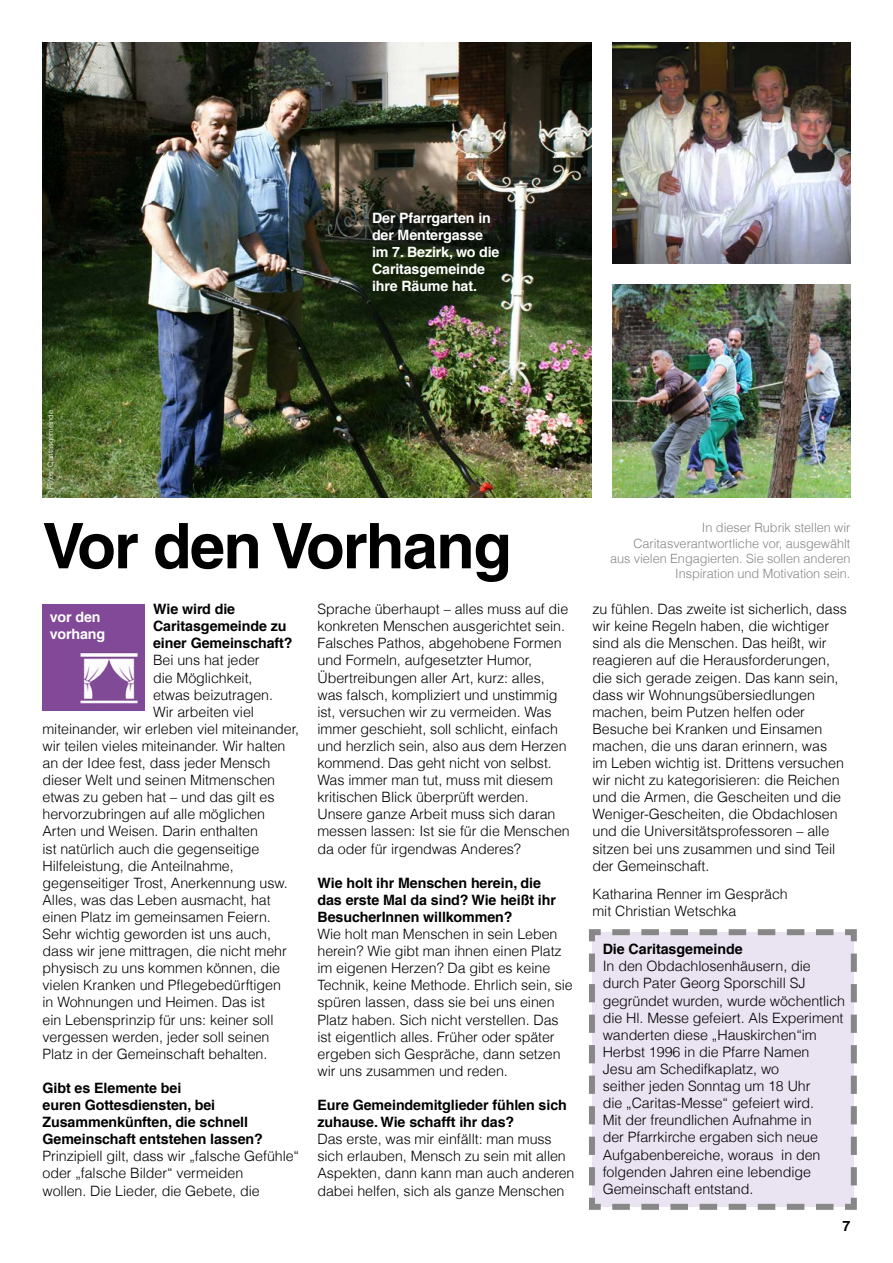
<style>
.page{position:relative;width:893px;height:1263px;background:#fff}
.page>*{position:absolute;margin:0;border:0;box-sizing:border-box;transform-origin:0 0}
.t1{font:700 63px "Helvetica LT Com";letter-spacing:-.025em;color:#000}
.t2{font:300 14.25px/17.1px "Helvetica LT Com";letter-spacing:-.005em;color:#000}
.t3{font:700 14.25px/17.1px "Helvetica LT Com";letter-spacing:-.005em;color:#000}
.t4{font:700 14.25px/17.1px "Helvetica LT Com";letter-spacing:-.01em;color:#fff}
.t5{font:300 12.75px/15.3px "Helvetica LT Com";letter-spacing:-.005em;color:#878787;text-align:right}
.t6{font:300 7.5px "Helvetica LT Com";letter-spacing:-.005em;color:#fff}
</style>
<div class="page">
<svg style="left:589px;top:929px;width:268px;height:281px;background:#e5deec"></svg>
<div style="left:43px;top:604px;width:102px;height:106px;background:#814997"></div>
<img style="left:80px;top:652px;width:58px;height:52px">
<img style="left:43px;top:43px;width:548px;height:454px">
<img style="left:612px;top:43px;width:238px;height:221px">
<img style="left:612px;top:285px;width:238px;height:212px">
<p class="t6" style="left:46px;top:489px;width:81px;rotate:-90deg">Fotos: Caritasgemeinde</p>
<p class="t4" style="left:372px;top:209px;width:129px">Der Pfarrgarten in der Mentergasse im 7. Bezirk, wo die<br>Caritasgemeinde ihre Räume hat.</p>
<h1 class="t1" style="left:43px;top:508px;width:471px">Vor den Vorhang</h1>
<p class="t5" style="left:610px;top:520px;width:242px">In dieser Rubrik stellen wir Caritasverantwortliche vor, ausgewählt aus vielen Engagierten. Sie sollen anderen Inspiration und Motivation sein.</p>
<p class="t3" style="left:153px;top:600px;width:141px">Wie wird die<br>Caritasgemeinde zu einer Gemeinschaft?</p>
<p class="t2" style="left:153px;top:652px;width:108px">Bei uns hat jeder</p>
<p class="t2" style="left:153px;top:669px;width:101px">die Möglichkeit,</p>
<p class="t2" style="left:153px;top:686px;width:121px">etwas beizutragen.</p>
<p class="t2" style="left:153px;top:703px;width:103px">Wir arbeiten viel</p>
<p class="t2" style="left:43px;top:720px;width:258px">miteinander, wir erleben viel miteinander,</p>
<p class="t2" style="left:43px;top:737px;width:244px">wir teilen vieles miteinander. Wir halten</p>
<p class="t2" style="left:43px;top:754px;width:230px">an der Idee fest, dass jeder Mensch</p>
<p class="t2" style="left:43px;top:771px;width:234px">dieser Welt und seinen Mitmenschen</p>
<p class="t2" style="left:43px;top:788px;width:233px">etwas zu geben hat – und das gilt es</p>
<p class="t2" style="left:43px;top:805px;width:224px">hervorzubringen auf alle möglichen</p>
<p class="t2" style="left:43px;top:823px;width:217px">Arten und Weisen. Darin enthalten</p>
<p class="t2" style="left:43px;top:840px;width:218px">ist natürlich auch die gegenseitige</p>
<p class="t2" style="left:43px;top:857px;width:193px">Hilfeleistung, die Anteilnahme,</p>
<p class="t2" style="left:43px;top:874px;width:247px">gegenseitiger Trost, Anerkennung usw.</p>
<p class="t2" style="left:43px;top:891px;width:230px">Alles, was das Leben ausmacht, hat</p>
<p class="t2" style="left:43px;top:908px;width:230px">einen Platz im gemeinsamen Feiern.</p>
<p class="t2" style="left:43px;top:925px;width:230px">Sehr wichtig geworden ist uns auch,</p>
<p class="t2" style="left:43px;top:942px;width:246px">dass wir jene mittragen, die nicht mehr</p>
<p class="t2" style="left:43px;top:959px;width:239px">physisch zu uns kommen können, die</p>
<p class="t2" style="left:43px;top:976px;width:240px">vielen Kranken und Pflegebedürftigen</p>
<p class="t2" style="left:43px;top:994px;width:224px">in Wohnungen und Heimen. Das ist</p>
<p class="t2" style="left:43px;top:1011px;width:232px">ein Lebensprinzip für uns: keiner soll</p>
<p class="t2" style="left:43px;top:1028px;width:228px">vergessen werden, jeder soll seinen</p>
<p class="t2" style="left:43px;top:1045px;width:226px">Platz in der Gemeinschaft behalten.</p>
<p class="t3" style="left:43px;top:1079px;width:222px">Gibt es Elemente bei<br>euren Gottesdiensten, bei<br>Zusammenkünften, die schnell<br>Gemeinschaft entstehen lassen?</p>
<p class="t2" style="left:43px;top:1147px;width:258px">Prinzipiell gilt, dass wir „falsche Gefühle“ oder „falsche Bilder“ vermeiden<br>wollen. Die Lieder, die Gebete, die</p>
<p class="t4" style="left:50px;top:608px;width:57px">vor den vorhang</p>
<p class="t2" style="left:317px;top:600px;width:254px">Sprache überhaupt – alles muss auf die konkreten Menschen ausgerichtet sein.<br>Falsches Pathos, abgehobene Formen und Formeln, aufgesetzter Humor, Übertreibungen aller Art, kurz: alles, was falsch, kompliziert und unstimmig ist, versuchen wir zu vermeiden. Was immer geschieht, soll schlicht, einfach und herzlich sein, also aus dem Herzen kommend. Das geht nicht von selbst.<br>Was immer man tut, muss mit diesem kritischen Blick überprüft werden.<br>Unsere ganze Arbeit muss sich daran messen lassen: Ist sie für die Menschen da oder für irgendwas Anderes?</p>
<p class="t3" style="left:317px;top:874px;width:240px">Wie holt ihr Menschen herein, die das erste Mal da sind? Wie heißt ihr<br>BesucherInnen willkommen?</p>
<p class="t2" style="left:317px;top:925px;width:257px">Wie holt man Menschen in sein Leben herein? Wie gibt man ihnen einen Platz im eigenen Herzen? Da gibt es keine Technik, keine Methode. Ehrlich sein, sie spüren lassen, dass sie bei uns einen Platz haben. Sich nicht verstellen. Das ist eigentlich alles. Früher oder später ergeben sich Gespräche, dann setzen wir uns zusammen und reden.</p>
<p class="t3" style="left:317px;top:1096px;width:251px">Eure Gemeindemitglieder fühlen sich zuhause. Wie schafft ihr das?</p>
<p class="t2" style="left:317px;top:1130px;width:259px">Das erste, was mir einfällt: man muss sich erlauben, Mensch zu sein mit allen Aspekten, dann kann man auch anderen dabei helfen, sich als ganze Menschen</p>
<p class="t2" style="left:592px;top:600px;width:256px">zu fühlen. Das zweite ist sicherlich, dass wir keine Regeln haben, die wichtiger sind als die Menschen. Das heißt, wir reagieren auf die Herausforderungen, die sich gerade zeigen. Das kann sein, dass wir Wohnungsübersiedlungen machen, beim Putzen helfen oder Besuche bei Kranken und Einsamen machen, die uns daran erinnern, was<br>im Leben wichtig ist. Drittens versuchen wir nicht zu kategorisieren: die Reichen und die Armen, die Gescheiten und die Weniger-Gescheiten, die Obdachlosen und die Universitätsprofessoren – alle sitzen bei uns zusammen und sind Teil der Gemeinschaft.</p>
<p class="t2" style="left:592px;top:885px;width:197px">Katharina Renner im Gespräch mit Christian Wetschka</p>
<p class="t3" style="left:603px;top:941px;width:141px">Die Caritasgemeinde</p>
<p class="t2" style="left:603px;top:958px;width:244px">In den Obdachlosenhäusern, die durch Pater Georg Sporschill SJ gegründet wurden, wurde wöchentlich die Hl. Messe gefeiert. Als Experiment wanderten diese „Hauskirchen“im<br>Herbst 1996 in die Pfarre Namen<br>Jesu am Schedifkaplatz, wo<br>seither jeden Sonntag um 18 Uhr<br>die „Caritas-Messe“ gefeiert wird.<br>Mit der freundlichen Aufnahme in<br>der Pfarrkirche ergaben sich neue<br>Aufgabenbereiche, woraus in den folgenden Jahren eine lebendige<br>Gemeinschaft entstand.</p>
<p class="t3" style="left:842px;top:1217px;width:9px">7</p>
</div>
